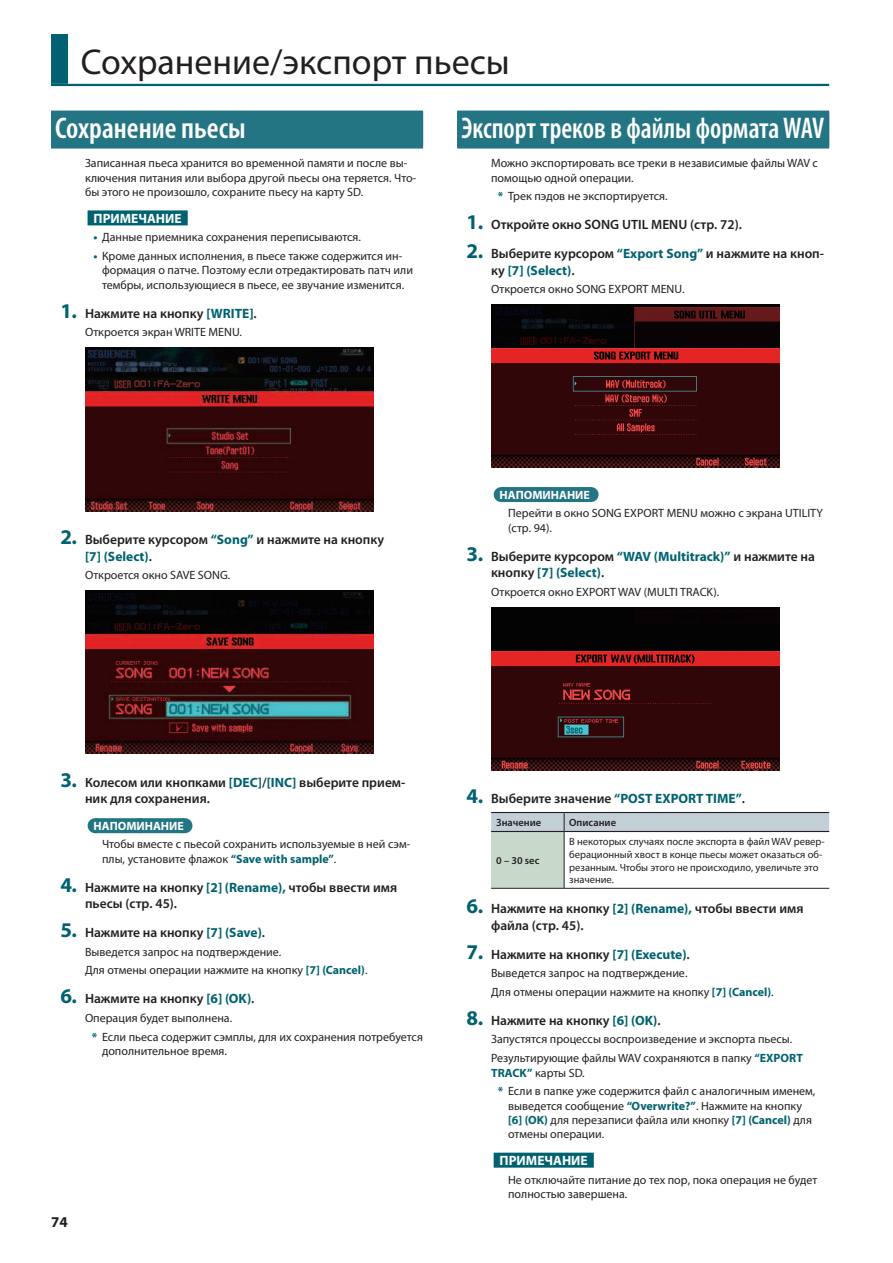
<style>
.page{position:relative;width:893px;height:1263px;background:#fff}
.page>*{position:absolute;margin:0;border:0;box-sizing:border-box;transform-origin:0 0}
.t1{font:36px "Myriad Pro";color:#231f20}
.t2{font:600 condensed 30px "Myriad Pro";color:#fff;scale:.92 1}
.t3{font:600 condensed 30px "Myriad Pro";color:#fff}
.t4{font:700 15px "Myriad Pro";color:#231f20}
.t5{font:600 13.5px/16.2px "Myriad Pro";color:#231f20}
.t6{font:700 13.5px "Myriad Pro";color:#fff}
.t7{font:12px/14.4px "Myriad Pro";color:#231f20}
.t8{font:700 12px "Myriad Pro";color:#fff}
.t9{font:10.5px/12.6px "Myriad Pro";color:#231f20}
.t10{font:600 10.5px "Myriad Pro";color:#231f20}
.s1{font-weight:700;color:#006270}
.s2{font-weight:700;font-size:21px;color:#006270}
</style>
<div class="page">
<div style="left:51px;top:34px;width:17px;height:50px;background:#006270"></div>
<hr style="left:51px;top:84px;width:778px;height:2px;background:#006270">
<div style="left:51px;top:111px;width:372px;height:36px;background:#247584"></div>
<div style="left:51px;top:113px;width:372px;height:36px;background:#247584"></div>
<div style="left:88px;top:210px;width:100px;height:15px;background:#006270"></div>
<div style="left:95px;top:818px;width:89px;height:15px;background:#247584"></div>
<svg style="left:140px;top:818px;width:22px;height:1px"></svg>
<svg style="left:184px;top:818px;width:1px;height:15px"></svg>
<img style="left:85px;top:348px;width:288px;height:163px">
<img style="left:85px;top:591px;width:288px;height:163px">
<div style="left:457px;top:111px;width:372px;height:36px;background:#247584"></div>
<div style="left:457px;top:113px;width:372px;height:36px;background:#247584"></div>
<div style="left:501px;top:487px;width:89px;height:15px;background:#247584"></div>
<svg style="left:590px;top:487px;width:1px;height:15px"></svg>
<div style="left:494px;top:1153px;width:100px;height:15px;background:#006270"></div>
<img style="left:491px;top:305px;width:288px;height:163px">
<img style="left:491px;top:607px;width:288px;height:163px">
<div style="left:491px;top:831px;width:73px;height:57px;background:#c8d9cb"></div>
<hr style="left:491px;top:831px;width:73px;height:1px;background:#231f20">
<hr style="left:564px;top:831px;width:265px;height:1px;background:#231f20">
<svg style="left:491px;top:812px;width:338px;height:19px;background:#b8c4ca"></svg>
<hr style="left:564px;top:832px;width:1px;height:56px;background:#231f20">
<hr style="left:491px;top:888px;width:73px;height:1px;background:#231f20">
<hr style="left:564px;top:888px;width:265px;height:1px;background:#231f20">
<h1 class="t1" style="left:81px;top:49px;width:431px">Сохранение/экспорт пьесы</h1>
<h2 class="t3" style="left:55px;top:117px;width:192px">Сохранение пьесы</h2>
<p class="t7" style="left:85px;top:157px;width:333px">Записанная пьеса хранится во временной памяти и после вы&shy;ключения питания или выбора другой пьесы она теряется. Что&shy;бы этого не произошло, сохраните пьесу на карту SD.</p>
<p class="t6" style="left:94px;top:213px;width:90px">ПРИМЕЧАНИЕ</p>
<p class="t7" style="left:94px;top:231px;width:269px"><span class="s1">•</span> Данные приемника сохранения переписываются.</p>
<p class="t7" style="left:102px;top:250px;width:312px;text-indent:-9px"><span class="s1">•</span> Кроме данных исполнения, в пьесе также содержится ин&shy;формация о патче. Поэтому если отредактировать патч или тембры, использующиеся в пьесе, ее звучание изменится.</p>
<p class="t5" style="left:60px;top:306px;width:198px"><span class="s2">1.</span> Нажмите на кнопку <span class="s1">[WRITE]</span> .</p>
<p class="t7" style="left:85px;top:326px;width:158px">Откроется экран WRITE MENU.</p>
<h2 class="t2" style="left:461px;top:117px;width:396px">Экспорт треков в файлы формата WAV</h2>
<p class="t7" style="left:491px;top:157px;width:328px">Можно экспортировать все треки в независимые файлы WAV с помощью одной операции.</p>
<p class="t7" style="left:498px;top:190px;width:171px"><span class="s1">*</span> Трек пэдов не экспортируется.</p>
<p class="t5" style="left:467px;top:218px;width:277px"><span class="s2">1.</span> Откройте окно SONG UTIL MENU (стр . 72) .</p>
<p class="t5" style="left:491px;top:247px;width:334px;text-indent:-25px"><span class="s2">2.</span> Выберите курсором <span class="s1">“Export Song”</span> и нажмите на кноп&shy;ку <span class="s1">[7] (Select)</span> .</p>
<p class="t7" style="left:491px;top:283px;width:195px">Откроется окно SONG EXPORT MENU.</p>
<p class="t5" style="left:85px;top:533px;width:301px;text-indent:-25px"><span class="s2">2.</span> Выберите курсором <span class="s1">“Song”</span> и нажмите на кнопку <span class="s1">[7] (Select)</span> .</p>
<p class="t7" style="left:85px;top:569px;width:147px">Откроется окно SAVE SONG.</p>
<p class="t8" style="left:500px;top:490px;width:92px">НАПОМИНАНИЕ</p>
<p class="t7" style="left:508px;top:507px;width:316px">Перейти в окно SONG EXPORT MENU можно с экрана UTILITY (стр. 94).</p>
<p class="t5" style="left:491px;top:549px;width:325px;text-indent:-25px"><span class="s2">3.</span> Выберите курсором <span class="s1">“WAV (Multitrack)”</span> и нажмите на кнопку <span class="s1">[7] (Select)</span> .</p>
<p class="t7" style="left:491px;top:585px;width:230px">Откроется окно EXPORT WAV (MULTI TRACK).</p>
<p class="t5" style="left:85px;top:775px;width:322px;text-indent:-25px"><span class="s2">3.</span> Колесом или кнопками <span class="s1">[DEC]</span>/<span class="s1">[INC]</span> выберите прием&shy;ник для сохранения .</p>
<p class="t8" style="left:94px;top:821px;width:92px">НАПОМИНАНИЕ</p>
<p class="t7" style="left:102px;top:838px;width:310px">Чтобы вместе с пьесой сохранить используемые в ней сэм&shy;плы, установите флажок <span class="s1">“Save with sample”</span>.</p>
<p class="t5" style="left:85px;top:880px;width:314px;text-indent:-25px"><span class="s2">4.</span> Нажмите на кнопку <span class="s1">[2] (Rename),</span> чтобы ввести имя пьесы (стр . 45) .</p>
<p class="t5" style="left:60px;top:925px;width:206px"><span class="s2">5.</span> Нажмите на кнопку <span class="s1">[7] (Save)</span> .</p>
<p class="t7" style="left:85px;top:943px;width:284px;line-height:18.6px">Выведется запрос на подтверждение.<br>Для отмены операции нажмите на кнопку <span class="s1">[7] (Cancel)</span>.</p>
<p class="t5" style="left:60px;top:992px;width:195px"><span class="s2">6.</span> Нажмите на кнопку <span class="s1">[6] (OK)</span> .</p>
<p class="t7" style="left:92px;top:1009px;width:333px;line-height:18.6px;text-indent:-7px">Операция будет выполнена.<br><span class="s1">*</span> Если пьеса содержит сэмплы, для их сохранения потребуется</p>
<p class="t7" style="left:102px;top:1045px;width:126px">дополнительное время.</p>
<p class="t4" style="left:51px;top:1216px;width:18px">74</p>
<p class="t5" style="left:467px;top:792px;width:280px"><span class="s2">4.</span> Выберите значение <span class="s1">“POST EXPORT TIME”</span> .</p>
<p class="t10" style="left:496px;top:819px;width:47px">Значение</p>
<p class="t10" style="left:569px;top:819px;width:48px">Описание</p>
<p class="t10" style="left:496px;top:857px;width:45px">0 – 30 sec</p>
<p class="t9" style="left:569px;top:836px;width:257px">В некоторых случаях после экспорта в файл WAV ревер&shy;берационный хвост в конце пьесы может оказаться об&shy;резанным. Чтобы этого не происходило, увеличьте это значение.</p>
<p class="t5" style="left:491px;top:902px;width:314px;text-indent:-25px"><span class="s2">6.</span> Нажмите на кнопку <span class="s1">[2] (Rename),</span> чтобы ввести имя файла (стр . 45) .</p>
<p class="t5" style="left:467px;top:947px;width:225px"><span class="s2">7.</span> Нажмите на кнопку <span class="s1">[7] (Execute)</span> .</p>
<p class="t7" style="left:491px;top:965px;width:284px;line-height:18.6px">Выведется запрос на подтверждение.<br>Для отмены операции нажмите на кнопку <span class="s1">[7] (Cancel)</span>.</p>
<p class="t5" style="left:467px;top:1013px;width:195px"><span class="s2">8.</span> Нажмите на кнопку <span class="s1">[6] (OK)</span> .</p>
<p class="t7" style="left:491px;top:1031px;width:313px;line-height:18.6px">Запустятся процессы воспроизведение и экспорта пьесы.<br>Результирующие файлы WAV сохраняются в папку <span class="s1">“EXPORT</span></p>
<p class="t7" style="left:498px;top:1064px;width:319px;line-height:18.6px;text-indent:-7px"><span class="s1">TRACK”</span> карты SD.<br><span class="s1">*</span> Если в папке уже содержится файл с аналогичным именем,</p>
<p class="t7" style="left:508px;top:1099px;width:305px">выведется сообщение <span class="s1">“Overwrite?”</span>. Нажмите на кнопку <span class="s1">[6] (OK)</span> для перезаписи файла или кнопку <span class="s1">[7] (Cancel)</span> для отмены операции.</p>
<p class="t6" style="left:500px;top:1155px;width:90px">ПРИМЕЧАНИЕ</p>
<p class="t7" style="left:508px;top:1173px;width:311px">Не отключайте питание до тех пор, пока операция не будет полностью завершена.</p>
</div>
